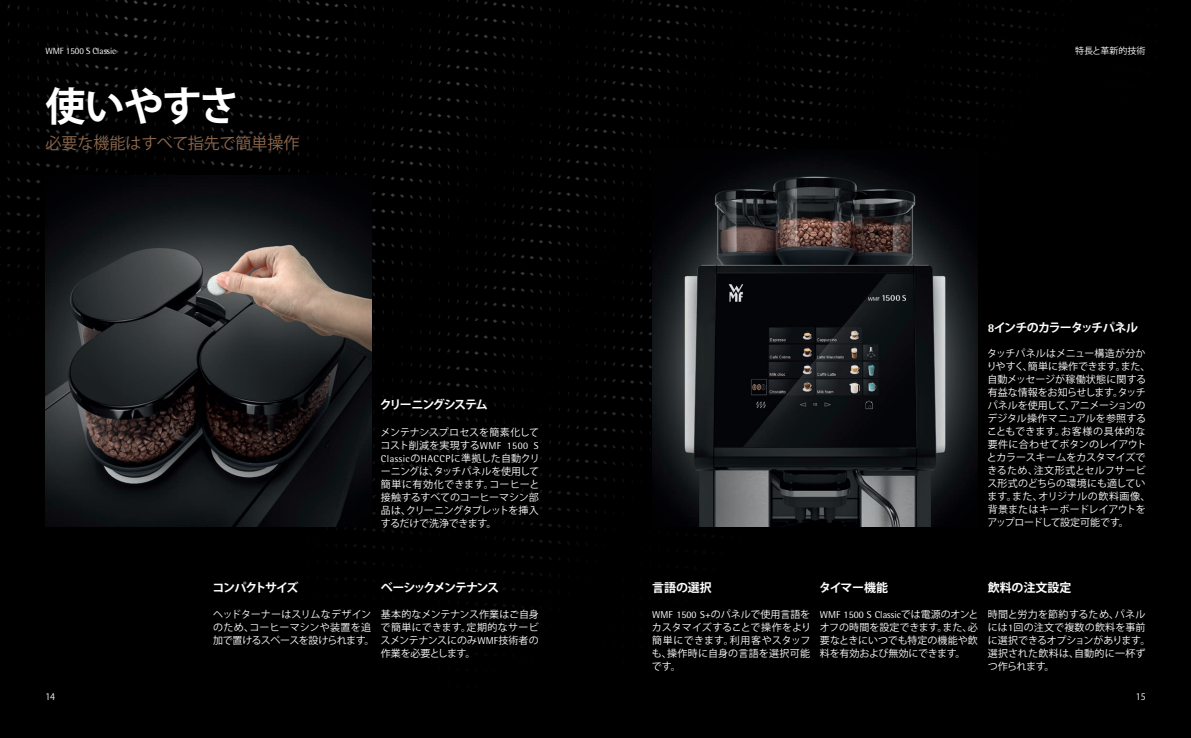
<style>
.page{position:relative;width:1191px;height:738px;background:#fff}
.page>*{position:absolute;margin:0;border:0;box-sizing:border-box;transform-origin:0 0}
.t1{font:700 40px "Koz Go Pr 6 N";letter-spacing:-.035em;color:#fff}
.t2{font:16px "Koz Go Pr 6 N";color:#8d684e}
.t3{font:700 12px "Koz Go Pr 6 N";letter-spacing:-.08em;color:#fff}
.t4{font:700 12px "Koz Go Pr 6 N";letter-spacing:-.12em;color:#fff}
.t5{font:700 12px "Koz Go Pr 6 N";letter-spacing:-.11em;color:#fff}
.t6{font:700 12px "Koz Go Pr 6 N";color:#fff}
.t7{font:10px/13px "Koz Go Pr 6 N";color:#fff}
.t8{font:10px "WMF Rotis";color:#fff}
.t9{font:10px "WMF Rotis";letter-spacing:.045em;color:#fff}
.t10{font:9px "WMF Rotis";color:#fff}
.t11{font:9px "Koz Go Pr 6 N";color:#fff}
.s1{font-family:"WMF Rotis"}
.s2{font-family:"Koz Go Pr 6 N"}
</style>
<div class="page">
<div style="left:0;top:0;width:1191px;height:737px;background:#000"></div>
<img style="left:45px;top:175px;width:326px;height:351px">
<img style="left:652px;top:159px;width:325px;height:367px">
<p class="t10" style="left:45px;top:46px;width:72px">WMF 1500 S Classic</p>
<p class="t11" style="left:1075px;top:45px;width:72px">特長と革新的技術</p>
<h1 class="t1" style="left:45px;top:84px;width:195px">使いやすさ</h1>
<h2 class="t2" style="left:45px;top:134px;width:255px">必要な機能はすべて指先で簡単操作</h2>
<p class="t4" style="left:380px;top:397px;width:109px">クリーニングシステム</p>
<p class="t7" style="left:380px;top:425px;width:160px">メンテナンスプロセスを簡素化してコスト削減を実現する<span class="s1">WMF 1500 S</span></p>
<p class="t9" style="left:381px;top:452px;width:160px">Classic<span class="s2">の</span>HACCP<span class="s2">に準拠した自動クリ</span></p>
<p class="t7" style="left:381px;top:464px;width:160px;text-align:justify">ーニングは、タッチパネルを使用して簡単に有効化できます。コーヒーと接触するすべてのコーヒーマシン部品は、クリーニングタブレットを挿入するだけで洗浄できます。</p>
<p class="t3" style="left:987px;top:320px;width:152px"><span class="s1">8</span>インチのカラータッチパネル</p>
<p class="t7" style="left:986px;top:347px;width:165px">タッチパネルはメニュー構造が分かりやすく、簡単に操作できます。また、自動メッセージが稼働状態に関する有益な情報をお知らせします。タッチパネルを使用して、アニメーションのデジタル操作マニュアルを参照することもできます。お客様の具体的な要件に合わせてボタンのレイアウトとカラースキームをカスタマイズできるため、注文形式とセルフサービス形式のどちらの環境にも適しています。また、オリジナルの飲料画像、背景またはキーボードレイアウトをアップロードして設定可能です。</p>
<p class="t5" style="left:212px;top:580px;width:88px">コンパクトサイズ</p>
<p class="t4" style="left:381px;top:580px;width:120px">ベーシックメンテナンス</p>
<p class="t3" style="left:652px;top:580px;width:61px">言語の選択</p>
<p class="t3" style="left:819px;top:580px;width:70px">タイマー機能</p>
<p class="t7" style="left:213px;top:607px;width:163px">ヘッドターナーはスリムなデザインのため、コーヒーマシンや装置を追加で置けるスペースを設けられます。</p>
<p class="t7" style="left:380px;top:607px;width:160px;text-align:justify">基本的なメンテナンス作業はご自身で簡単にできます。定期的なサービスメンテナンスにのみ<span class="s1">WMF</span>技術者の作業を必要とします。</p>
<p class="t8" style="left:820px;top:608px;width:160px">WMF 1500 S Classic<span class="s2">では電源のオンと</span></p>
<p class="t7" style="left:652px;top:607px;width:161px;text-align:justify"><span class="s1">WMF 1500 S+</span>のパネルで使用言語をカスタマイズすることで操作をより簡単にできます。利用客やスタッフも、操作時に自身の言語を選択可能です。</p>
<p class="t7" style="left:819px;top:620px;width:159px;text-align:justify">オフの時間を設定できます。また、必要なときにいつでも特定の機能や飲料を有効および無効にできます。</p>
<p class="t6" style="left:987px;top:580px;width:85px">飲料の注文設定</p>
<p class="t7" style="left:987px;top:607px;width:164px">時間と労力を節約するため、パネルには<span class="s1">1</span>回の注文で複数の飲料を事前に選択できるオプションがあります。選択された飲料は、自動的に一杯ずつ作られます。</p>
<p class="t11" style="left:45px;top:691px;width:11px">14</p>
<p class="t11" style="left:1135px;top:691px;width:11px">15</p>
</div>
